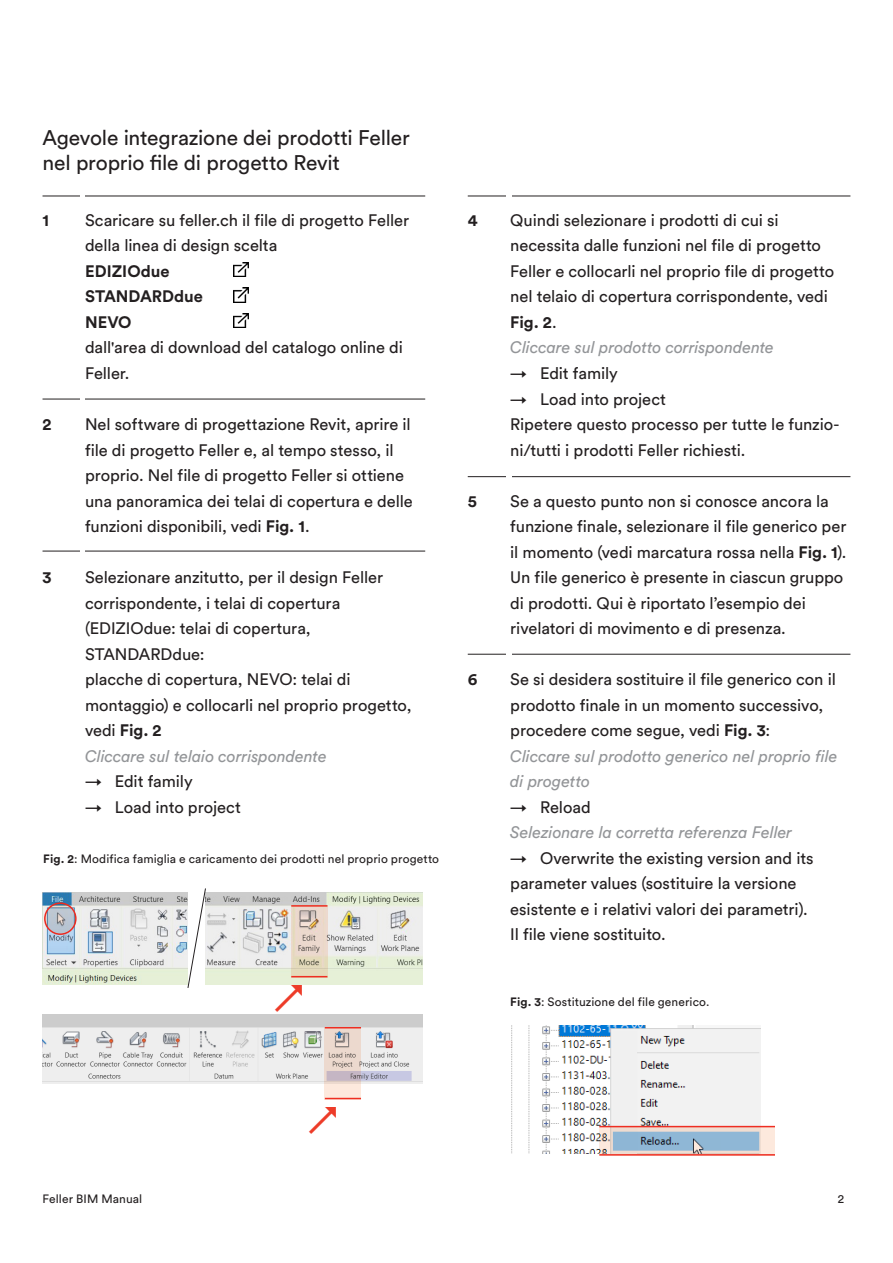
<style>
.page{position:relative;width:893px;height:1263px;background:#fff}
.page>*{position:absolute;margin:0;border:0;box-sizing:border-box;transform-origin:0 0}
.Lead_bold_14_17_bloc{font:37.5px "Circular Std";color:#ed3c29}
.t1{font:21px "Circular Std";letter-spacing:-.01em;color:#231f20}
.Lead_bold_14_17_bloc-2{font:16.5px/25.5px "Circular Std";letter-spacing:-.005em;color:#231f20}
.Lead_bold_14_17_bloc-3{font:italic 16.5px/25.5px "Circular Std";letter-spacing:-.005em;color:#939598}
.Lead_bold_14_17_bloc-4{font:700 16.5px "Circular Std";color:#231f20}
.Lead_bold_14_17_bloc-5{font:12px "Circular Std";letter-spacing:.01em;color:#231f20}
.s1{font-weight:700}
</style>
<div class="page">
<hr style="left:43px;top:196px;width:382px;height:1px;background:#231f20">
<hr style="left:43px;top:399px;width:382px;height:1px;background:#231f20">
<hr style="left:43px;top:551px;width:382px;height:1px;background:#231f20">
<hr style="left:468px;top:196px;width:382px;height:1px;background:#231f20">
<hr style="left:468px;top:476px;width:382px;height:1px;background:#231f20">
<hr style="left:468px;top:654px;width:382px;height:1px;background:#231f20">
<hr style="left:81px;top:160px;width:4px;height:943px;background:#fff">
<div style="left:506px;top:62px;width:5px;height:1190px;background:#fff"></div>
<img style="left:234px;top:262px;width:15px;height:15px">
<img style="left:234px;top:288px;width:15px;height:14px">
<img style="left:234px;top:313px;width:15px;height:15px">
<img style="left:511px;top:1026px;width:249px;height:127px">
<svg style="left:599px;top:1127px;width:176px;height:27px;background:#b3bfcc"></svg>
<hr style="left:599px;top:1154px;width:176px;height:1px;background:#ee2e22">
<hr style="left:599px;top:1126px;width:176px;height:1px;background:#ee2e22">
<img style="left:206px;top:893px;width:217px;height:92px">
<img style="left:43px;top:893px;width:144px;height:92px">
<img style="left:43px;top:1015px;width:380px;height:68px">
<svg style="left:187px;top:888px;width:19px;height:100px"></svg>
<div style="left:44px;top:902px;width:33px;height:33px;border:2px solid #ee2e22;border-radius:50%"></div>
<svg style="left:45px;top:903px;width:31px;height:31px"></svg>
<svg style="left:291px;top:907px;width:36px;height:69px;background:#dccdbb"></svg>
<hr style="left:291px;top:976px;width:36px;height:1px;background:#ee2e22">
<hr style="left:291px;top:905px;width:36px;height:2px;background:#ee2e22">
<svg style="left:325px;top:1028px;width:36px;height:70px;background:#deccc5"></svg>
<hr style="left:325px;top:1098px;width:36px;height:1px;background:#ee2e22">
<hr style="left:325px;top:1027px;width:36px;height:1px;background:#ee2e22">
<p class="t1" style="left:43px;top:124px;width:369px">Agevole integrazione dei prodotti Feller</p>
<p class="t1" style="left:43px;top:150px;width:299px">nel proprio file di progetto Revit</p>
<p class="Lead_bold_14_17_bloc-4" style="left:43px;top:209px;width:8px">1</p>
<p class="Lead_bold_14_17_bloc-2" style="left:85px;top:207px;width:326px">Scaricare su feller.ch il file di progetto Feller della linea di design scelta</p>
<p class="Lead_bold_14_17_bloc-4" style="left:85px;top:260px;width:86px">EDIZIOdue</p>
<p class="Lead_bold_14_17_bloc-4" style="left:85px;top:286px;width:120px">STANDARDdue</p>
<p class="Lead_bold_14_17_bloc-4" style="left:85px;top:311px;width:48px">NEVO</p>
<p class="Lead_bold_14_17_bloc-2" style="left:85px;top:335px;width:319px">dall'area di download del catalogo online di<br>Feller.</p>
<p class="Lead_bold_14_17_bloc-4" style="left:43px;top:413px;width:10px">2</p>
<p class="Lead_bold_14_17_bloc-2" style="left:85px;top:411px;width:329px">Nel software di progettazione Revit, aprire il file di progetto Feller e, al tempo stesso, il proprio. Nel file di progetto Feller si ottiene una panoramica dei telai di copertura e delle funzioni disponibili, vedi <span class="s1">Fig. 1</span>.</p>
<p class="Lead_bold_14_17_bloc-4" style="left:43px;top:566px;width:11px">3</p>
<p class="Lead_bold_14_17_bloc-2" style="left:85px;top:564px;width:300px">Selezionare anzitutto, per il design Feller corrispondente, i telai di copertura (EDIZIOdue: telai di copertura,<br>STANDARDdue:</p>
<p class="Lead_bold_14_17_bloc-2" style="left:85px;top:666px;width:328px">placche di copertura, NEVO: telai di montaggio) e collocarli nel proprio progetto, vedi <span class="s1">Fig. 2</span></p>
<p class="Lead_bold_14_17_bloc-3" style="left:85px;top:743px;width:243px">Cliccare sul telaio corrispondente</p>
<p class="Lead_bold_14_17_bloc-2" style="left:85px;top:768px;width:109px">→ Edit family</p>
<p class="Lead_bold_14_17_bloc-2" style="left:85px;top:794px;width:157px">→ Load into project</p>
<p class="Lead_bold_14_17_bloc-5" style="left:43px;top:852px;width:397px"><span class="s1">Fig. 2</span>: Modifica famiglia e caricamento dei prodotti nel proprio progetto</p>
<p class="Lead_bold_14_17_bloc" style="left:304px;top:1020px;width:30px;rotate:-180deg">↙</p>
<p class="Lead_bold_14_17_bloc-4" style="left:468px;top:209px;width:11px">4</p>
<p class="Lead_bold_14_17_bloc-2" style="left:510px;top:207px;width:325px">Quindi selezionare i prodotti di cui si necessita dalle funzioni nel file di progetto Feller e collocarli nel proprio file di progetto nel telaio di copertura corrispondente, vedi <span class="s1">Fig. 2</span>.</p>
<p class="Lead_bold_14_17_bloc-3" style="left:510px;top:335px;width:265px">Cliccare sul prodotto corrispondente</p>
<p class="Lead_bold_14_17_bloc-2" style="left:510px;top:360px;width:109px">→ Edit family</p>
<p class="Lead_bold_14_17_bloc-2" style="left:510px;top:386px;width:157px">→ Load into project</p>
<p class="Lead_bold_14_17_bloc-2" style="left:510px;top:411px;width:331px">Ripetere questo processo per tutte le funzio&shy;ni/tutti i prodotti Feller richiesti.</p>
<p class="Lead_bold_14_17_bloc-4" style="left:468px;top:490px;width:11px">5</p>
<p class="Lead_bold_14_17_bloc-2" style="left:510px;top:488px;width:338px">Se a questo punto non si conosce ancora la funzione finale, selezionare il file generico per il momento (vedi marcatura rossa nella <span class="s1">Fig. 1</span>).<br>Un file generico è presente in ciascun gruppo di prodotti. Qui è riportato l’esempio dei rivelatori di movimento e di presenza.</p>
<p class="Lead_bold_14_17_bloc-4" style="left:468px;top:668px;width:11px">6</p>
<p class="Lead_bold_14_17_bloc-2" style="left:510px;top:666px;width:327px">Se si desidera sostituire il file generico con il prodotto finale in un momento successivo, procedere come segue, vedi <span class="s1">Fig. 3</span>:</p>
<p class="Lead_bold_14_17_bloc-3" style="left:510px;top:743px;width:329px">Cliccare sul prodotto generico nel proprio file di progetto</p>
<p class="Lead_bold_14_17_bloc-2" style="left:510px;top:794px;width:82px">→ Reload</p>
<p class="Lead_bold_14_17_bloc-3" style="left:510px;top:819px;width:283px">Selezionare la corretta referenza Feller</p>
<p class="Lead_bold_14_17_bloc-2" style="left:510px;top:845px;width:305px">→ Overwrite the existing version and its parameter values (sostituire la versione esistente e i relativi valori dei parametri).</p>
<p class="Lead_bold_14_17_bloc-2" style="left:510px;top:921px;width:157px">Il file viene sostituito.</p>
<p class="Lead_bold_14_17_bloc-5" style="left:510px;top:994px;width:201px"><span class="s1">Fig. 3</span>: Sostituzione del file generico.</p>
<p class="Lead_bold_14_17_bloc" style="left:338px;top:1143px;width:30px;rotate:-180deg">↙</p>
<p class="Lead_bold_14_17_bloc-5" style="left:43px;top:1192px;width:101px">Feller BIM Manual</p>
<p class="Lead_bold_14_17_bloc-5" style="left:838px;top:1191px;width:8px">2</p>
</div>
